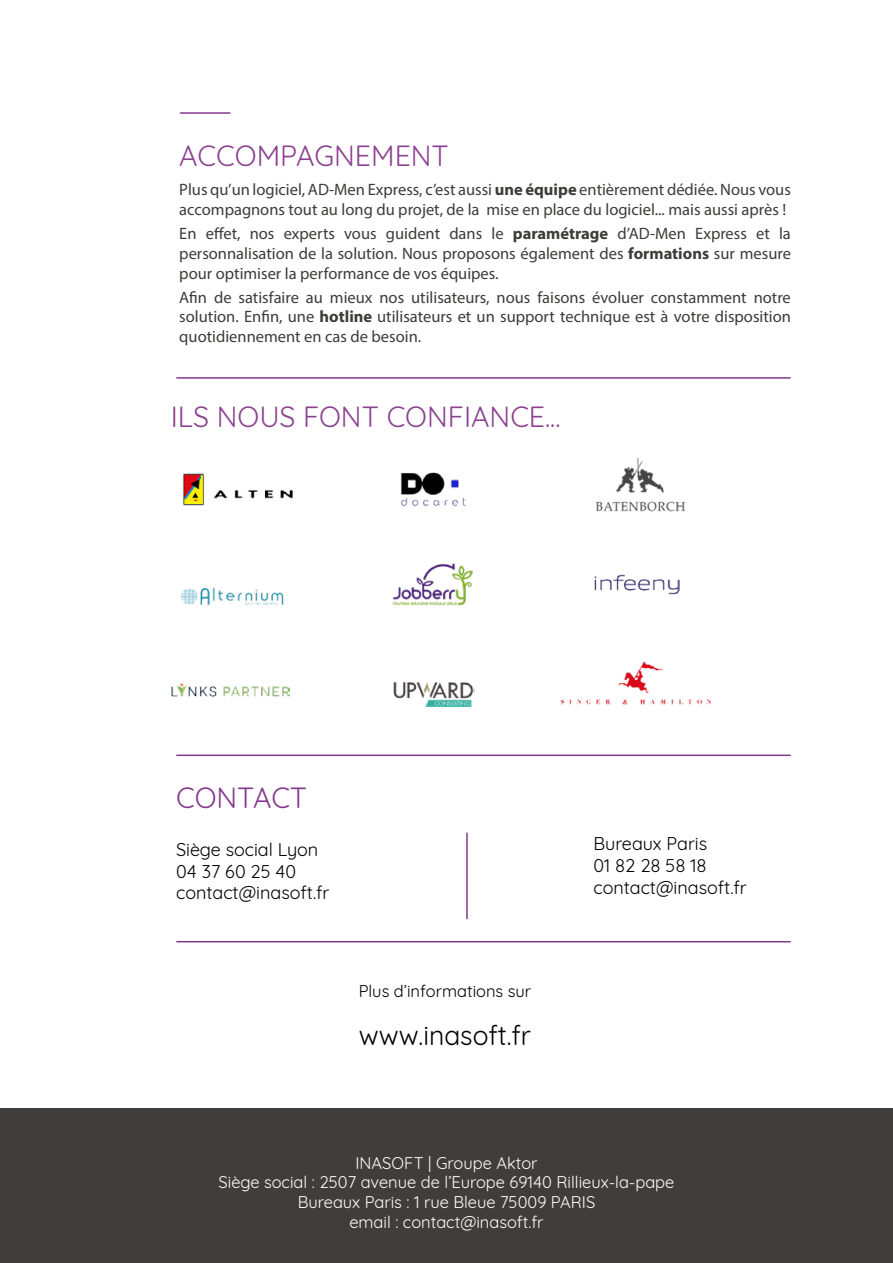
<style>
.page{position:relative;width:893px;height:1263px;background:#fff}
.page>*{position:absolute;margin:0;border:0;box-sizing:border-box;transform-origin:0 0}
.t1{font:28.5px "Quicksand";color:#8c4291}
.t2{font:28.5px "Quicksand";color:#84388d}
.t3{font:27px "Quicksand";color:#000}
.t4{font:18px/21.6px "Quicksand";color:#000}
.t5{font:16.5px/19.8px "Myriad Pro";color:#3c3c3b;text-align:justify}
.t6{font:16.5px/19.8px "Quicksand";color:#fff;text-align:center}
.t7{font:16.5px "Quicksand";color:#000}
.s1{font-weight:700}
</style>
<div class="page">
<div style="left:0;top:1108px;width:893px;height:155px;background:#413d3a"></div>
<hr style="left:180px;top:112px;width:50px;height:2px;background:#84388d">
<img style="left:183px;top:473px;width:110px;height:33px">
<img style="left:400px;top:472px;width:66px;height:35px">
<img style="left:595px;top:458px;width:91px;height:54px">
<img style="left:181px;top:587px;width:103px;height:18px">
<hr style="left:177px;top:754px;width:613px;height:2px;background:#84388d">
<hr style="left:177px;top:941px;width:613px;height:1px;background:#84388d">
<img style="left:171px;top:683px;width:118px;height:14px">
<img style="left:393px;top:682px;width:81px;height:25px">
<img style="left:392px;top:563px;width:81px;height:43px">
<img style="left:560px;top:661px;width:151px;height:44px">
<img style="left:594px;top:574px;width:85px;height:21px">
<hr style="left:177px;top:377px;width:613px;height:2px;background:#84388d">
<hr style="left:466px;top:833px;width:2px;height:86px;background:#84388d">
<h1 class="t1" style="left:179px;top:133px;width:271px">ACCOMPAGNEMENT</h1>
<p class="t5" style="left:179px;top:179px;width:613px">Plus qu’un logiciel, AD-Men Express, c’est aussi <span class="s1">une équipe</span> entièrement dédiée. Nous vous accompagnons tout au long du projet, de la mise en place du logiciel... mais aussi après !</p>
<p class="t5" style="left:179px;top:223px;width:613px">En effet, nos experts vous guident dans le <span class="s1">paramétrage</span> d’AD-Men Express et la personnalisation de la solution. Nous proposons également des <span class="s1">formations</span> sur mesure pour optimiser la performance de vos équipes.</p>
<p class="t5" style="left:179px;top:287px;width:613px">Afin de satisfaire au mieux nos utilisateurs, nous faisons évoluer constamment notre solution. Enfin, une <span class="s1">hotline</span> utilisateurs et un support technique est à votre disposition quotidiennement en cas de besoin.</p>
<h1 class="t1" style="left:171px;top:395px;width:391px">ILS NOUS FONT CONFIANCE...</h1>
<h1 class="t2" style="left:176px;top:776px;width:133px">CONTACT</h1>
<p class="t4" style="left:176px;top:837px;width:155px">Siège social Lyon<br>04 37 60 25 40 contact@inasoft.fr</p>
<p class="t4" style="left:593px;top:831px;width:155px">Bureaux Paris<br>01 82 28 58 18 contact@inasoft.fr</p>
<p class="t7" style="left:359px;top:978px;width:174px">Plus d’informations sur</p>
<h2 class="t3" style="left:359px;top:1014px;width:174px">www.inasoft.fr</h2>
<p class="t6" style="left:219px;top:1151px;width:457px">INASOFT | Groupe Aktor<br>Siège social : 2507 avenue de l’Europe 69140 Rillieux-la-pape Bureaux Paris : 1 rue Bleue 75009 PARIS<br>email : contact@inasoft.fr</p>
</div>
